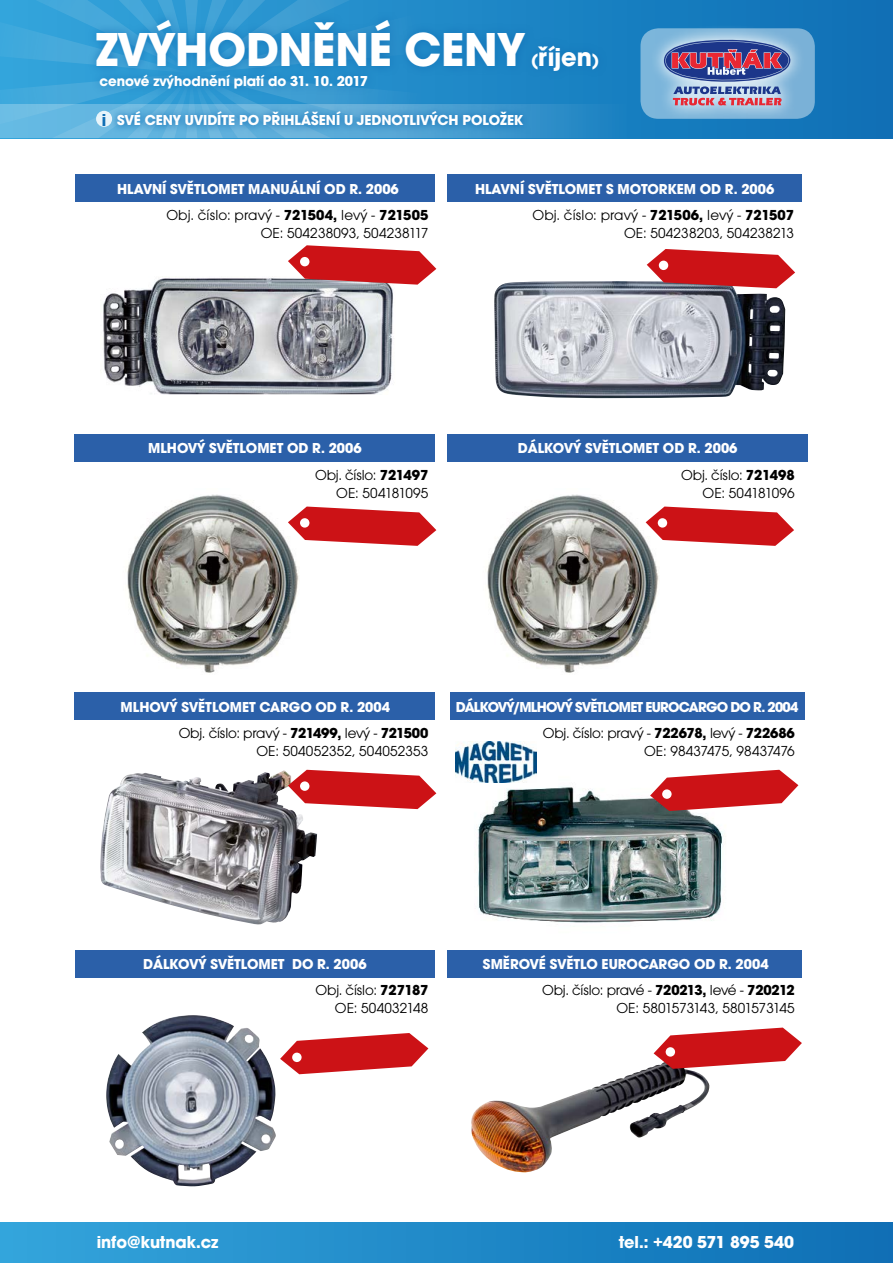
<style>
.page{position:relative;width:893px;height:1263px;background:#fff}
.page>*{position:absolute;margin:0;border:0;box-sizing:border-box;transform-origin:0 0}
.t1{font:700 49.5px "Avant Garde Gothic Itc TCE";color:#fff}
.t2{font:700 27px "Avant Garde Gothic Itc TCE";color:#fff}
.t3{font:700 18px "Avant Garde Gothic Itc TCE";color:#fff}
.t4{font:700 15px "Avant Garde Gothic Itc TCE";color:#fff}
.t5{font:15px/18px "Avant Gar Got Itc TOT Boo";letter-spacing:-.01em;color:#000;text-align:right}
.t6{font:15px/18px "Avant Gar Got Itc TOT Boo";letter-spacing:.01em;color:#000;text-align:right}
.t7{font:700 15px "Avant Garde Gothic Itc TCE";letter-spacing:-.05em;color:#fff}
.s1{font-size:18px}
.s2{font-size:18px;color:#106eb4}
.s3{font-family:"Avant Gar Got Itc TOT";font-weight:700}
</style>
<div class="page">
<div style="left:447px;top:174px;width:355px;height:28px;background:#2b60a9"></div>
<div style="left:450px;top:692px;width:355px;height:28px;background:#2b60a9"></div>
<div style="left:75px;top:692px;width:360px;height:28px;background:#2b60a9"></div>
<div style="left:75px;top:434px;width:360px;height:27px;background:#2b60a9"></div>
<div style="left:75px;top:174px;width:360px;height:28px;background:#2b60a9"></div>
<svg style="left:300px;top:506px;width:136px;height:40px"></svg>
<div style="left:447px;top:950px;width:355px;height:28px;background:#2b60a9"></div>
<div style="left:75px;top:950px;width:360px;height:28px;background:#2b60a9"></div>
<div style="left:0;top:1223px;width:893px;height:40px;background:linear-gradient(to right,#34a5dc,#0d6eb5)"></div>
<svg style="left:280px;top:1033px;width:148px;height:41px"></svg>
<div style="left:447px;top:434px;width:361px;height:27px;background:#2b60a9"></div>
<svg style="left:660px;top:506px;width:134px;height:40px"></svg>
<svg style="left:425px;top:0;width:468px;height:105px;background:#1478bc"></svg>
<svg style="left:0;top:0;width:425px;height:105px;background:#37a1d7"></svg>
<div style="left:87px;top:12px;width:520px;height:86px;background:#106eb4;opacity:.75"></div>
<svg style="left:0;top:105px;width:893px;height:33px;background:#3390c9"></svg>
<svg style="left:110px;top:104px;width:421px;height:30px;background:#4b9ed1"></svg>
<svg style="left:96px;top:111px;width:16px;height:16px"></svg>
<div style="left:640px;top:28px;width:175px;height:91px;background:#7ab1d7;border-radius:18px"></div>
<svg style="left:649px;top:24px;width:156px;height:97px"></svg>
<svg style="left:664px;top:40px;width:126px;height:65px;background:#8878a3"></svg>
<img style="left:100px;top:278px;width:293px;height:116px">
<svg style="left:288px;top:245px;width:148px;height:40px"></svg>
<img style="left:494px;top:281px;width:291px;height:117px">
<svg style="left:647px;top:249px;width:148px;height:39px"></svg>
<img style="left:127px;top:494px;width:173px;height:179px">
<img style="left:487px;top:494px;width:173px;height:179px">
<img style="left:100px;top:770px;width:217px;height:155px">
<svg style="left:288px;top:770px;width:148px;height:39px"></svg>
<img style="left:106px;top:1015px;width:170px;height:171px">
<img style="left:471px;top:1066px;width:238px;height:107px">
<svg style="left:654px;top:1027px;width:148px;height:42px"></svg>
<img style="left:477px;top:782px;width:246px;height:141px">
<svg style="left:650px;top:770px;width:148px;height:41px"></svg>
<img style="left:456px;top:742px;width:81px;height:40px">
<h1 class="t1" style="left:96px;top:20px;width:431px">ZVÝHODNĚNÉ CENY</h1>
<h2 class="t2" style="left:531px;top:41px;width:69px"><span class="s1">(</span>říjen<span class="s1">)</span></h2>
<p class="t4" style="left:99px;top:72px;width:270px">cenové zvýhodnění platí do 31. 10. 2017</p>
<p class="t4" style="left:102px;top:111px;width:423px"><span class="s2">i</span> SVÉ CENY UVIDÍTE PO PŘIHLÁŠENÍ U JEDNOTLIVÝCH POLOŽEK</p>
<p class="t4" style="left:117px;top:180px;width:283px">HLAVNÍ SVĚTLOMET MANUÁLNÍ OD R. 2006</p>
<p class="t4" style="left:475px;top:180px;width:301px">HLAVNÍ SVĚTLOMET S MOTORKEM OD R. 2006</p>
<p class="t6" style="left:166px;top:206px;width:264px">Obj. číslo: pravý - <span class="s3">721504,</span> levý - <span class="s3">721505<br></span>OE: 504238093, 504238117</p>
<p class="t6" style="left:532px;top:206px;width:263px">Obj. číslo: pravý - <span class="s3">721506,</span> levý - <span class="s3">721507<br></span>OE: 504238203, 504238213</p>
<p class="t4" style="left:148px;top:439px;width:215px">MLHOVÝ SVĚTLOMET OD R. 2006</p>
<p class="t4" style="left:518px;top:439px;width:221px">DÁLKOVÝ SVĚTLOMET OD R. 2006</p>
<p class="t5" style="left:315px;top:466px;width:115px">Obj. číslo: <span class="s3">721497<br></span>OE: 504181095</p>
<p class="t5" style="left:681px;top:466px;width:115px">Obj. číslo: <span class="s3">721498<br></span>OE: 504181096</p>
<p class="t4" style="left:121px;top:697px;width:271px">MLHOVÝ SVĚTLOMET CARGO OD R. 2004</p>
<p class="t7" style="left:456px;top:697px;width:344px">DÁLKOVÝ/MLHOVÝ SVĚTLOMET EUROCARGO DO R. 2004</p>
<p class="t6" style="left:179px;top:724px;width:251px">Obj. číslo: pravý - <span class="s3">721499,</span> levý - <span class="s3">721500<br></span>OE: 504052352, 504052353</p>
<p class="t5" style="left:543px;top:724px;width:254px">Obj. číslo: pravý - <span class="s3">722678,</span> levý - <span class="s3">722686<br></span>OE: 98437475, 98437476</p>
<p class="t4" style="left:143px;top:954px;width:225px">DÁLKOVÝ SVĚTLOMET DO R. 2006</p>
<p class="t4" style="left:483px;top:954px;width:287px">SMĚROVÉ SVĚTLO EUROCARGO OD R. 2004</p>
<p class="t5" style="left:316px;top:981px;width:114px">Obj. číslo: <span class="s3">727187<br></span>OE: 504032148</p>
<p class="t5" style="left:542px;top:981px;width:254px">Obj. číslo: pravé - <span class="s3">720213,</span> levé - <span class="s3">720212<br></span>OE: 5801573143, 5801573145</p>
<p class="t3" style="left:97px;top:1231px;width:123px">info@kutnak.cz</p>
<p class="t3" style="left:619px;top:1231px;width:177px">tel.: +420 571 895 540</p>
</div>
